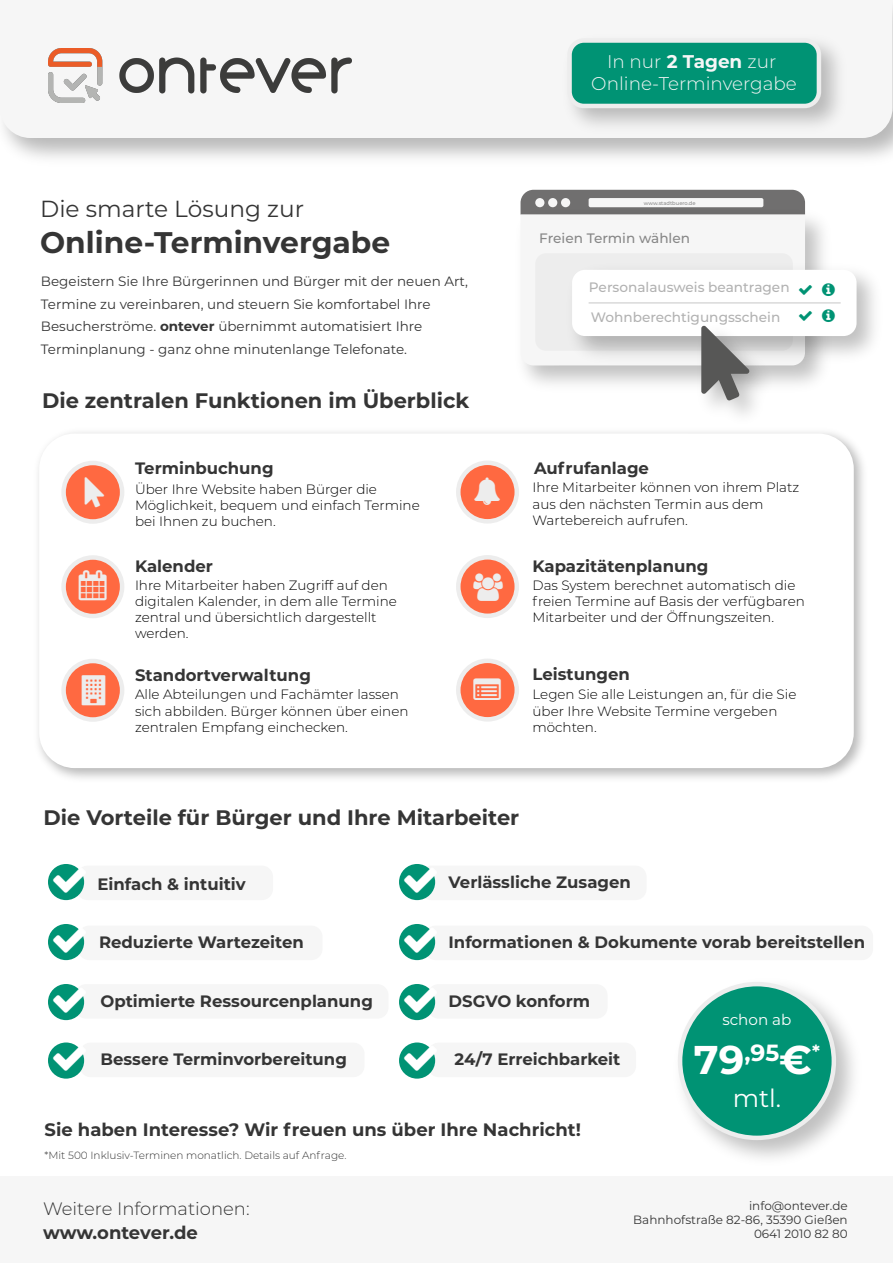
<style>
.page{position:relative;width:893px;height:1263px;background:#fff}
.page>*{position:absolute;margin:0;border:0;box-sizing:border-box;transform-origin:0 0}
.t1{font:700 40.05px "Montserrat";color:#fff}
.t2{font:700 29.85px "Montserrat";color:#353535}
.t3{font:24.9px "Montserrat";color:#fff}
.t4{font:23.25px "Montserrat";color:#353535}
.t5{font:700 21px "Montserrat";color:#353535}
.t6{font:300 18.45px/22px "Montserrat";color:#f6f6f6;text-align:center}
.t7{font:700 18px "Montserrat";color:#353535}
.t8{font:300 18px "Montserrat";color:#353535}
.t9{font:700 16.5px "Montserrat";color:#353535}
.t10{font:15.15px "Montserrat";color:#fff}
.t11{font:500 13.65px/29.4px "Montserrat";color:#b2b2b2}
.t12{font:500 13.65px "Montserrat";color:#878787}
.t13{font:300 13.5px/16.2px "Montserrat";color:#000}
.t14{font:13.5px/22.5px "Montserrat";color:#353535}
.t15{font:12px/14.4px "Montserrat";color:#353535;text-align:right}
.t16{font:300 10.5px "Montserrat";color:#353535}
.t17{font:500 5.25px "Montserrat";color:#878787}
.s1{font-weight:700}
</style>
<div class="page">
<div style="left:77px;top:866px;width:196px;height:34px;background:#f6f6f6;border-radius:11px"></div>
<div style="left:420px;top:866px;width:227px;height:34px;background:#f6f6f6;border-radius:11px"></div>
<div style="left:425px;top:926px;width:448px;height:34px;background:#f6f6f6;border-radius:11px"></div>
<div style="left:78px;top:926px;width:245px;height:34px;background:#f6f6f6;border-radius:11px"></div>
<div style="left:428px;top:984px;width:180px;height:35px;background:#f6f6f6;border-radius:11px"></div>
<div style="left:80px;top:1043px;width:285px;height:34px;background:#f6f6f6;border-radius:11px"></div>
<div style="left:75px;top:984px;width:314px;height:35px;background:#f6f6f6;border-radius:11px"></div>
<div style="left:428px;top:1043px;width:208px;height:34px;background:#f6f6f6;border-radius:11px"></div>
<div style="left:0;top:0;width:893px;height:138px;background:#f6f6f6"></div>
<img style="left:555px;top:26px;width:300px;height:116px">
<div style="left:570px;top:41px;width:249px;height:65px;background:#009374;border-radius:14px"></div>
<div style="left:567px;top:38px;width:254px;height:70px;border:4px solid #ededed;border-radius:14px"></div>
<div style="left:0;top:1176px;width:892px;height:87px;background:#f6f6f6"></div>
<div style="left:63px;top:467px;width:42px;height:42px;background:#ededed;border-radius:50%"></div>
<div style="left:64px;top:463px;width:58px;height:58px;background:#ff6941;border-radius:50%"></div>
<div style="left:61px;top:461px;width:63px;height:63px;border:4px solid #ededed;border-radius:50%"></div>
<svg style="left:458px;top:463px;width:59px;height:58px;background:#fc7956"></svg>
<div style="left:456px;top:461px;width:63px;height:63px;border:4px solid #ededed;border-radius:50%"></div>
<svg style="left:64px;top:557px;width:58px;height:59px;background:#fc7b59"></svg>
<div style="left:61px;top:555px;width:63px;height:63px;border:4px solid #ededed;border-radius:50%"></div>
<svg style="left:458px;top:557px;width:59px;height:59px;background:#fc7b59"></svg>
<div style="left:456px;top:555px;width:63px;height:63px;border:4px solid #ededed;border-radius:50%"></div>
<svg style="left:64px;top:661px;width:58px;height:58px;background:#fc7956"></svg>
<div style="left:61px;top:659px;width:63px;height:63px;border:4px solid #ededed;border-radius:50%"></div>
<svg style="left:458px;top:661px;width:59px;height:58px;background:#fc7855"></svg>
<div style="left:456px;top:659px;width:63px;height:63px;border:4px solid #ededed;border-radius:50%"></div>
<div style="left:48px;top:864px;width:36px;height:36px;background:#009374;border-radius:50%"></div>
<div style="left:48px;top:924px;width:36px;height:36px;background:#009374;border-radius:50%"></div>
<div style="left:399px;top:984px;width:36px;height:36px;background:#009374;border-radius:50%"></div>
<div style="left:48px;top:1042px;width:36px;height:37px;background:#009374;border-radius:50%"></div>
<div style="left:399px;top:864px;width:36px;height:36px;background:#009374;border-radius:50%"></div>
<div style="left:399px;top:924px;width:36px;height:36px;background:#009374;border-radius:50%"></div>
<div style="left:48px;top:984px;width:36px;height:36px;background:#009374;border-radius:50%"></div>
<div style="left:399px;top:1042px;width:36px;height:37px;background:#009374;border-radius:50%"></div>
<div style="left:572px;top:270px;width:285px;height:66px;background:#fff;border-radius:13px"></div>
<hr style="left:589px;top:303px;width:252px;height:1px;background:#c6c6c6">
<img style="left:48px;top:48px;width:303px;height:54px">
<img style="left:678px;top:982px;width:176px;height:176px">
<div style="left:680px;top:984px;width:154px;height:154px;background:#009374;border-radius:50%"></div>
<div style="left:678px;top:982px;width:158px;height:158px;border:4px solid #ededed;border-radius:50%"></div>
<svg style="left:475px;top:477px;width:25px;height:27px"></svg>
<svg style="left:474px;top:573px;width:29px;height:27px"></svg>
<svg style="left:82px;top:675px;width:24px;height:31px"></svg>
<svg style="left:474px;top:678px;width:27px;height:22px"></svg>
<svg style="left:53px;top:867px;width:32px;height:26px"></svg>
<svg style="left:53px;top:927px;width:32px;height:26px"></svg>
<svg style="left:404px;top:987px;width:32px;height:26px"></svg>
<svg style="left:53px;top:1046px;width:32px;height:25px"></svg>
<svg style="left:404px;top:867px;width:32px;height:26px"></svg>
<svg style="left:404px;top:927px;width:32px;height:26px"></svg>
<svg style="left:53px;top:987px;width:32px;height:26px"></svg>
<svg style="left:404px;top:1046px;width:32px;height:25px"></svg>
<svg style="left:520px;top:190px;width:292px;height:211px"></svg>
<svg style="left:79px;top:570px;width:28px;height:31px"></svg>
<h3 class="t4" style="left:40px;top:193px;width:265px">Die smarte Lösung zur</h3>
<h2 class="t2" style="left:40px;top:221px;width:352px">Online-Terminvergabe</h2>
<p class="t14" style="left:41px;top:270px;width:429px">Begeistern Sie Ihre Bürgerinnen und Bürger mit der neuen Art, Termine zu vereinbaren, und steuern Sie komfortabel Ihre Besucherströme. <span class="s1">ontever</span> übernimmt automatisiert Ihre Terminplanung - ganz ohne minutenlange Telefonate.</p>
<h3 class="t5" style="left:42px;top:386px;width:429px">Die zentralen Funktionen im Überblick</h3>
<h3 class="t6" style="left:591px;top:50px;width:207px">In nur <span class="s1">2 Tagen</span> zur<br>Online-Terminvergabe</h3>
<p class="t17" style="left:644px;top:199px;width:53px">www.stadtbuero.de</p>
<p class="t12" style="left:539px;top:228px;width:152px">Freien Termin wählen</p>
<p class="t11" style="left:589px;top:272px;width:202px">Personalausweis beantragen<br>Wohnberechtigungsschein</p>
<p class="t9" style="left:135px;top:457px;width:140px">Terminbuchung</p>
<p class="t9" style="left:534px;top:457px;width:116px">Aufrufanlage</p>
<p class="t13" style="left:135px;top:480px;width:286px">Über Ihre Website haben Bürger die<br>Möglichkeit, bequem und einfach Termine bei Ihnen zu buchen.</p>
<p class="t13" style="left:532px;top:479px;width:268px">Ihre Mitarbeiter können von ihrem Platz aus den nächsten Termin aus dem<br>Wartebereich aufrufen.</p>
<p class="t9" style="left:135px;top:554px;width:80px">Kalender</p>
<p class="t13" style="left:135px;top:576px;width:263px">Ihre Mitarbeiter haben Zugriff auf den digitalen Kalender, in dem alle Termine zentral und übersichtlich dargestellt werden.</p>
<p class="t9" style="left:135px;top:664px;width:177px">Standortverwaltung</p>
<p class="t13" style="left:135px;top:686px;width:275px">Alle Abteilungen und Fachämter lassen sich abbilden. Bürger können über einen zentralen Empfang einchecken.</p>
<p class="t9" style="left:532px;top:554px;width:177px">Kapazitätenplanung</p>
<p class="t13" style="left:532px;top:576px;width:274px">Das System berechnet automatisch die freien Termine auf Basis der verfügbaren<br>Mitarbeiter und der Öffnungszeiten.</p>
<p class="t9" style="left:532px;top:662px;width:99px">Leistungen</p>
<p class="t13" style="left:532px;top:686px;width:265px">Legen Sie alle Leistungen an, für die Sie über Ihre Website Termine vergeben möchten.</p>
<h3 class="t5" style="left:43px;top:803px;width:477px">Die Vorteile für Bürger und Ihre Mitarbeiter</h3>
<p class="t9" style="left:97px;top:872px;width:150px">Einfach &amp; intuitiv</p>
<p class="t9" style="left:448px;top:871px;width:184px">Verlässliche Zusagen</p>
<p class="t9" style="left:99px;top:930px;width:206px">Reduzierte Wartezeiten</p>
<p class="t9" style="left:448px;top:930px;width:418px">Informationen &amp; Dokumente vorab bereitstellen</p>
<p class="t9" style="left:100px;top:989px;width:274px">Optimierte Ressourcenplanung</p>
<p class="t9" style="left:100px;top:1048px;width:248px">Bessere Terminvorbereitung</p>
<p class="t9" style="left:448px;top:989px;width:143px">DSGVO konform</p>
<p class="t9" style="left:455px;top:1048px;width:167px">24/7 Erreichbarkeit</p>
<h3 class="t7" style="left:45px;top:1116px;width:538px">Sie haben Interesse? Wir freuen uns über Ihre Nachricht!</h3>
<p class="t16" style="left:45px;top:1147px;width:303px">*Mit 500 Inklusiv-Terminen monatlich. Details auf Anfrage.</p>
<p class="t10" style="left:722px;top:1009px;width:71px">schon ab</p>
<h1 class="t1" style="left:694px;top:1031px;width:128px">79<sup>,95</sup>€<sup>*</sup></h1>
<h3 class="t3" style="left:733px;top:1081px;width:50px">mtl.</h3>
<h3 class="t8" style="left:43px;top:1196px;width:208px">Weitere Informationen:</h3>
<p class="t15" style="left:633px;top:1198px;width:216px">info@ontever.de<br>Bahnhofstraße 82-86, 35390 Gießen</p>
<h3 class="t7" style="left:43px;top:1219px;width:156px">www.ontever.de</h3>
<p class="t15" style="left:754px;top:1226px;width:95px">0641 2010 82 80</p>
</div>
